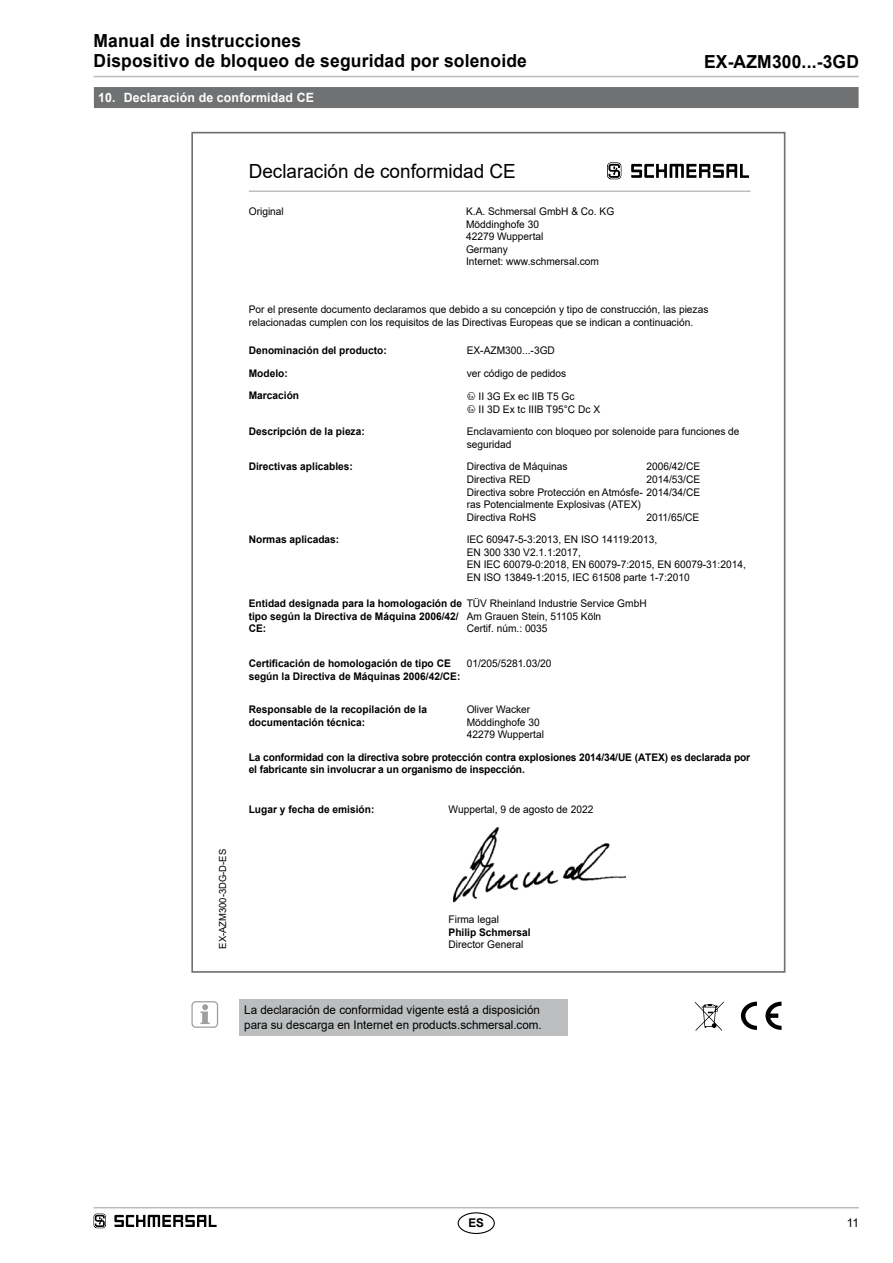
<style>
.page{position:relative;width:893px;height:1263px;background:#fff}
.page>*{position:absolute;margin:0;border:0;box-sizing:border-box;transform-origin:0 0}
.t1{font:19.5px "Arial";color:#000}
.t2{font:700 18px/20.2px "Arial";letter-spacing:.01em;color:#000}
.t3{font:700 12.75px "Arial";letter-spacing:.01em;color:#fff}
.t4{font:12px/15.1px "Arial";color:#000}
.t5{font:700 12px "Arial";color:#000}
.t6{font:10.5px/12.6px "Arial";color:#000}
.t7{font:700 10.5px/12.6px "Arial";color:#000}
.t8{font:9.75px "Arial";color:#000}
.s1{font-weight:400}
</style>
<div class="page">
<hr style="left:94px;top:1207px;width:765px;height:1px;background:#bbbdbe">
<hr style="left:94px;top:76px;width:765px;height:1px;background:#bbbdbe">
<div style="left:458px;top:1212px;width:37px;height:22px;border:1px solid #000;border-radius:50%"></div>
<div style="left:239px;top:999px;width:329px;height:37px;background:#bbbdbe"></div>
<svg style="left:200px;top:1004px;width:10px;height:20px"></svg>
<div style="left:191px;top:1001px;width:27px;height:27px;border:1px solid #9c9e9f;border-radius:4px"></div>
<svg style="left:741px;top:1002px;width:16px;height:28px"></svg>
<svg style="left:765px;top:1002px;width:16px;height:28px"></svg>
<svg style="left:607px;top:162px;width:14px;height:17px"></svg>
<svg style="left:631px;top:164px;width:118px;height:14px"></svg>
<svg style="left:695px;top:1001px;width:29px;height:30px"></svg>
<div style="left:94px;top:87px;width:765px;height:21px;background:#707172"></div>
<svg style="left:94px;top:1213px;width:12px;height:15px"></svg>
<svg style="left:114px;top:1215px;width:103px;height:12px"></svg>
<img style="left:452px;top:827px;width:174px;height:76px">
<hr style="left:249px;top:190px;width:501px;height:2px;background:#bbbdbe">
<h2 class="t2" style="left:94px;top:31px;width:435px">Manual de instrucciones<br>Dispositivo de bloqueo de seguridad por solenoide</h2>
<p class="t3" style="left:98px;top:89px;width:217px">10. Declaración de conformidad CE</p>
<h1 class="t1" style="left:249px;top:158px;width:269px">Declaración de conformidad CE</h1>
<p class="t6" style="left:249px;top:205px;width:37px">Original</p>
<p class="t6" style="left:466px;top:205px;width:150px">K.A. Schmersal GmbH &amp; Co. KG<br>Möddinghofe 30<br>42279 Wuppertal<br>Germany<br>Internet: www.schmersal.com</p>
<h2 class="t2" style="left:704px;top:52px;width:156px">EX-AZM300...-3GD</h2>
<p class="t6" style="left:249px;top:303px;width:461px">Por el presente documento declaramos que debido a su concepción y tipo de construcción, las piezas relacionadas cumplen con los requisitos de las Directivas Europeas que se indican a continuación.</p>
<p class="t7" style="left:249px;top:344px;width:140px">Denominación del producto:</p>
<p class="t6" style="left:467px;top:344px;width:90px">EX-AZM300...-3GD</p>
<p class="t7" style="left:249px;top:367px;width:41px">Modelo:</p>
<p class="t6" style="left:467px;top:367px;width:101px">ver código de pedidos</p>
<p class="t7" style="left:249px;top:389px;width:52px">Marcación</p>
<p class="t6" style="left:479px;top:390px;width:123px">II 3G Ex ec IIB T5 Gc<br>II 3D Ex tc IIIB T95°C Dc X</p>
<p class="t7" style="left:249px;top:425px;width:118px">Descripción de la pieza:</p>
<p class="t6" style="left:467px;top:425px;width:274px">Enclavamiento con bloqueo por solenoide para funciones de seguridad</p>
<p class="t7" style="left:249px;top:460px;width:106px">Directivas aplicables:</p>
<p class="t6" style="left:467px;top:460px;width:235px">Directiva de Máquinas<br>Directiva RED<br>Directiva sobre Protección en Atmósfe- 2014/34/CE ras Potencialmente Explosivas (ATEX)<br>Directiva RoHS</p>
<p class="t6" style="left:646px;top:460px;width:55px">2006/42/CE<br>2014/53/CE</p>
<p class="t6" style="left:646px;top:511px;width:55px">2011/65/CE</p>
<p class="t7" style="left:249px;top:533px;width:92px">Normas aplicadas:</p>
<p class="t6" style="left:467px;top:533px;width:281px">IEC 60947-5-3:2013, EN ISO 14119:2013,<br>EN 300 330 V2.1.1:2017,<br>EN IEC 60079-0:2018, EN 60079-7:2015, EN 60079-31:2014, EN ISO 13849-1:2015, IEC 61508 parte 1-7:2010</p>
<p class="t7" style="left:249px;top:597px;width:399px">Entidad designada para la homologación de <span class="s1">TÜV Rheinland Industrie Service GmbH </span>tipo según la Directiva de Máquina 2006/42/<br>CE:</p>
<p class="t6" style="left:467px;top:609px;width:136px">Am Grauen Stein, 51105 Köln<br>Certif. núm.: 0035</p>
<p class="t7" style="left:249px;top:657px;width:213px">Certificación de homologación de tipo CE según la Directiva de Máquinas 2006/42/CE:</p>
<p class="t6" style="left:467px;top:657px;width:86px">01/205/5281.03/20</p>
<p class="t7" style="left:249px;top:703px;width:180px">Responsable de la recopilación de la documentación técnica:</p>
<p class="t6" style="left:467px;top:703px;width:79px">Oliver Wacker<br>Möddinghofe 30<br>42279 Wuppertal</p>
<p class="t7" style="left:249px;top:751px;width:503px">La conformidad con la directiva sobre protección contra explosiones 2014/34/UE (ATEX) es declarada por el fabricante sin involucrar a un organismo de inspección.</p>
<p class="t8" style="left:216px;top:949px;width:101px;rotate:-90deg">EX-AZM300-3DG-D-ES</p>
<p class="t7" style="left:249px;top:804px;width:127px">Lugar y fecha de emisión:</p>
<p class="t6" style="left:449px;top:803px;width:146px">Wuppertal, 9 de agosto de 2022</p>
<p class="t6" style="left:449px;top:913px;width:52px">Firma legal</p>
<p class="t7" style="left:449px;top:926px;width:84px">Philip Schmersal</p>
<p class="t6" style="left:449px;top:938px;width:76px">Director General</p>
<p class="t4" style="left:244px;top:1002px;width:299px">La declaración de conformidad vigente está a disposición para su descarga en Internet en products.schmersal.com.</p>
<p class="t5" style="left:468px;top:1214px;width:17px">ES</p>
<p class="t4" style="left:847px;top:1215px;width:14px">11</p>
</div>
